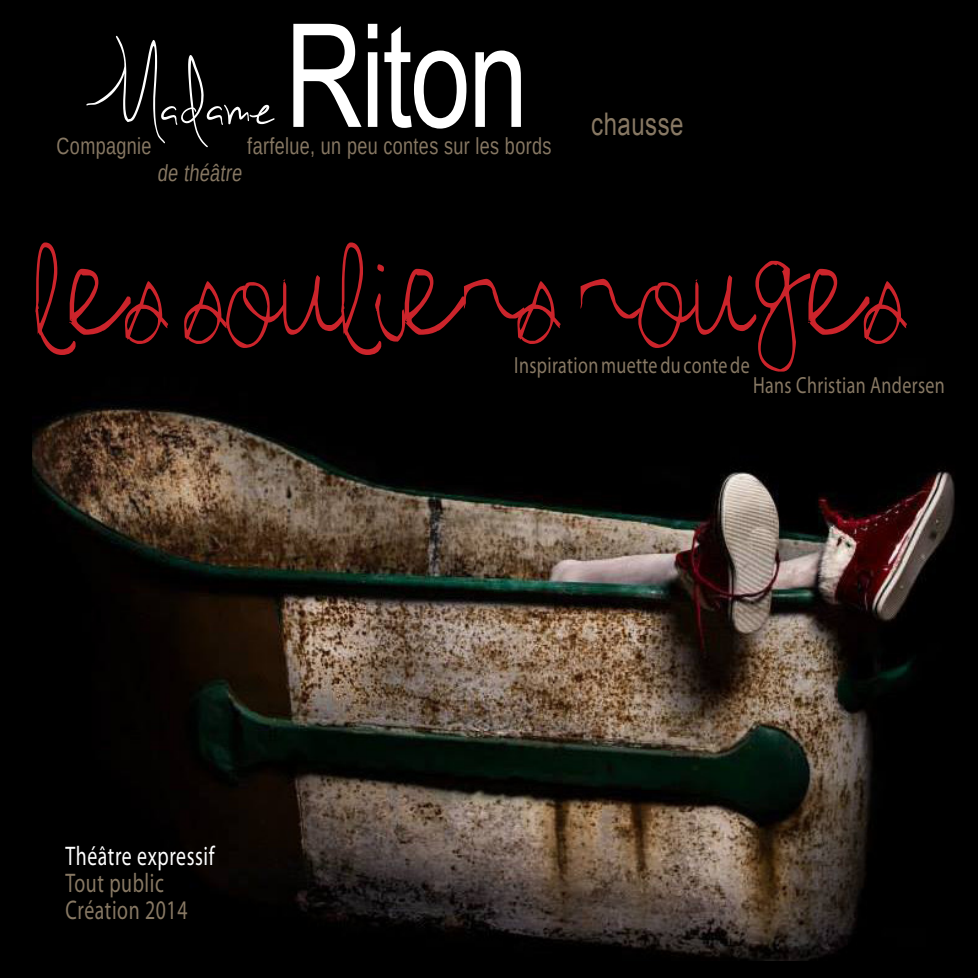
<style>
.page{position:relative;width:978px;height:978px;background:#000}
.page>*{position:absolute;margin:0;border:0;box-sizing:border-box;transform-origin:0 0}
.t1{font:144px "Arial";letter-spacing:-.02em;color:#fff;scale:.75 1}
.t2{font:126px "All Hail Julia";letter-spacing:.01em;color:#cc242b;scale:.66 1}
.t3{font:96px "Sweetly Broken";letter-spacing:.02em;color:#fff;scale:.85 1}
.t4{font:31.2px "Arial";letter-spacing:.02em;color:#877863;scale:.77 1}
.t5{font:27px "Myriad Pro";letter-spacing:.03em;color:#877863;scale:.73 1}
.t6{font:27px "Myriad Pro";letter-spacing:.03em;color:#fff;scale:.73 1}
.t7{font:23.4px "Arimo";letter-spacing:.02em;color:#877863;scale:.77 1}
.t8{font:23.4px "Myriad Pro";letter-spacing:.02em;color:#877863;scale:.77 1}
</style>
<div class="page">
<img style="left:32px;top:406px;width:923px;height:555px">
<p class="t3" style="left:95px;top:34px;width:214px">Madame</p>
<p class="t1" style="left:285px;top:-18px;width:326px">Riton</p>
<p class="t7" style="left:157px;top:158px;width:116px">de théâtre</p>
<p class="t7" style="left:57px;top:131px;width:125px">Compagnie</p>
<p class="t7" style="left:247px;top:131px;width:396px">farfelue, un peu contes sur les bords</p>
<p class="t4" style="left:591px;top:103px;width:121px">chausse</p>
<p class="t2" style="left:38px;top:242px;width:1315px">Les Souliers rouges</p>
<p class="t8" style="left:514px;top:350px;width:307px">Inspiration muette du conte de</p>
<p class="t8" style="left:753px;top:370px;width:251px">Hans Christian Andersen</p>
<p class="t6" style="left:65px;top:839px;width:206px">Théâtre expressif</p>
<p class="t5" style="left:65px;top:866px;width:136px">Tout public</p>
<p class="t5" style="left:65px;top:893px;width:169px">Création 2014</p>
</div>
